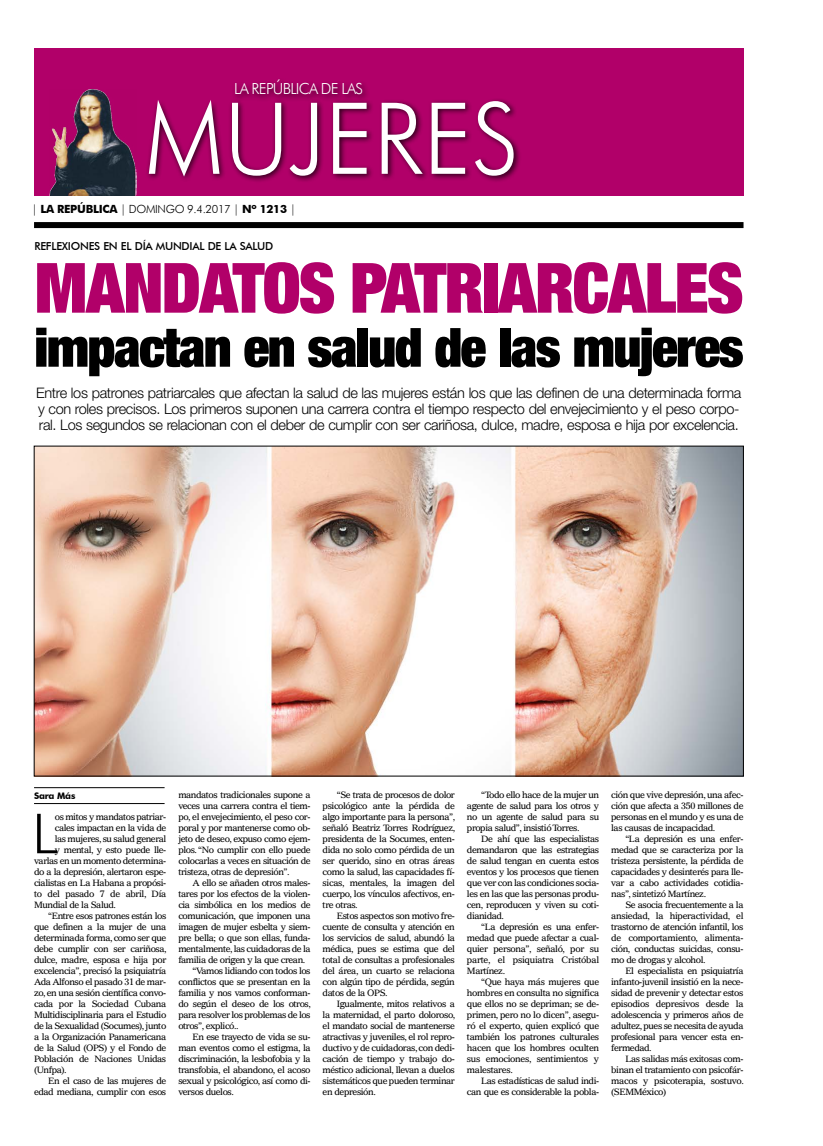
<style>
.page{position:relative;width:823px;height:1146px;background:#fff}
.page>*{position:absolute;margin:0;border:0;box-sizing:border-box;transform-origin:0 0}
.t1{font:300 99.3px "Futura BT";color:#fff;scale:.95 1}
.t2{font:900 expanded 69.4px "Helvetica Neue";letter-spacing:-.025em;color:#b10069}
.t3{font:300 condensed 55.2px "Helvetica Neue";color:#000}
.t4{font:900 expanded 54.1px "Helvetica Neue";letter-spacing:-.025em;color:#000}
.t5{font:300 15.2px "Futura BT";letter-spacing:-.05em;color:#fff}
.t6{font:300 14.5px/16px "Helvetica Neue";letter-spacing:-.025em;color:#000}
.t7{font:300 11.3px "Futura BT";letter-spacing:-.025em;color:#000}
.t8{font:500 11px "Futura BT";letter-spacing:-.025em;color:#000}
.t9{font:9px/11px "Gazette LT";letter-spacing:-.05em;color:#000;text-align:justify}
.t10{font:700 9px "Futura BT";color:#000}
.s1{font-weight:700}
</style>
<div class="page">
<div style="left:34px;top:48px;width:709px;height:148px;background:#b10069"></div>
<img style="left:49px;top:89px;width:88px;height:106px">
<div style="left:232px;top:77px;width:137px;height:25px;background:#000;opacity:.75"></div>
<div style="left:34px;top:222px;width:709px;height:6px;background:#000"></div>
<div style="left:145px;top:98px;width:376px;height:85px;background:#000;opacity:.75"></div>
<img style="left:36px;top:448px;width:705px;height:326px">
<hr style="left:34px;top:787px;width:130px;height:1px;background:#000">
<hr style="left:34px;top:803px;width:130px;height:1px;background:#000">
<h3 class="t5" style="left:234px;top:80px;width:130px">LA REPÚBLICA DE LAS</h3>
<h1 class="t1" style="left:145px;top:78px;width:395px">MUJERES</h1>
<p class="t7" style="left:32px;top:202px;width:265px">| <span class="s1">LA REPÚBLICA</span> | DOMINGO 9.4.2017 | <span class="s1">Nº 1213</span> |</p>
<p class="t8" style="left:34px;top:239px;width:239px">REFLEXIONES EN EL DÍA MUNDIAL DE LA SALUD</p>
<h2 class="t2" style="left:34px;top:243px;width:710px">Mandatos patriarcales</h2>
<h3 class="t4" style="left:34px;top:313px;width:710px">impactan en salud de las mujeres</h3>
<p class="t6" style="left:36px;top:384px;width:706px">Entre los patrones patriarcales que afectan la salud de las mujeres están los que las definen de una determinada forma y con roles precisos. Los primeros suponen una carrera contra el tiempo respecto del envejecimiento y el peso corpo&shy;ral. Los segundos se relacionan con el deber de cumplir con ser cariñosa, dulce, madre, esposa e hija por excelencia.</p>
<p class="t10" style="left:34px;top:789px;width:43px">SARA MÁS</p>
<h3 class="t3" style="left:34px;top:802px;width:25px">L</h3>
<p class="t9" style="left:55px;top:811px;width:113px">os mitos y mandatos patriar-</p>
<p class="t9" style="left:55px;top:822px;width:113px">cales impactan en la vida de</p>
<p class="t9" style="left:55px;top:833px;width:113px">las mujeres, su salud general</p>
<p class="t9" style="left:55px;top:844px;width:113px">y mental, y esto puede lle-</p>
<p class="t9" style="left:34px;top:855px;width:134px">varlas en un momento determina-</p>
<p class="t9" style="left:34px;top:866px;width:134px">do a la depresión, alertaron espe-</p>
<p class="t9" style="left:34px;top:877px;width:134px">cialistas en La Habana a propósi-</p>
<p class="t9" style="left:34px;top:888px;width:134px">to del pasado 7 de abril, Día</p>
<p class="t9" style="left:34px;top:899px;width:83px">Mundial de la Salud.</p>
<p class="t9" style="left:48px;top:910px;width:119px">“Entre esos patrones están los</p>
<p class="t9" style="left:34px;top:921px;width:134px">que definen a la mujer de una</p>
<p class="t9" style="left:34px;top:932px;width:134px">determinada forma, como ser que</p>
<p class="t9" style="left:34px;top:943px;width:134px">debe cumplir con ser cariñosa,</p>
<p class="t9" style="left:34px;top:954px;width:134px">dulce, madre, esposa e hija por</p>
<p class="t9" style="left:34px;top:965px;width:134px">excelencia”, precisó la psiquiatría</p>
<p class="t9" style="left:34px;top:976px;width:134px">Ada Alfonso el pasado 31 de mar-</p>
<p class="t9" style="left:34px;top:987px;width:134px">zo, en una sesión científica convo-</p>
<p class="t9" style="left:34px;top:998px;width:134px">cada por la Sociedad Cubana</p>
<p class="t9" style="left:34px;top:1009px;width:134px">Multidisciplinaria para el Estudio</p>
<p class="t9" style="left:34px;top:1020px;width:134px">de la Sexualidad (Socumes), junto</p>
<p class="t9" style="left:34px;top:1031px;width:134px">a la Organización Panamericana</p>
<p class="t9" style="left:34px;top:1042px;width:134px">de la Salud (OPS) y el Fondo de</p>
<p class="t9" style="left:34px;top:1053px;width:134px">Población de Naciones Unidas</p>
<p class="t9" style="left:34px;top:1064px;width:34px">(Unfpa).</p>
<p class="t9" style="left:48px;top:1075px;width:119px">En el caso de las mujeres de</p>
<p class="t9" style="left:34px;top:1086px;width:134px">edad mediana, cumplir con esos</p>
<p class="t9" style="left:178px;top:789px;width:134px">mandatos tradicionales supone a veces una carrera contra el tiem&shy;po, el envejecimiento, el peso cor&shy;poral y por mantenerse como ob&shy;jeto de deseo, expuso como ejem&shy;plos. “No cumplir con ello puede colocarlas a veces en situación de tristeza, otras de depresión”.</p>
<p class="t9" style="left:192px;top:877px;width:119px">A ello se añaden otros males-</p>
<p class="t9" style="left:178px;top:888px;width:134px">tares por los efectos de la violen-</p>
<p class="t9" style="left:178px;top:899px;width:134px">cia simbólica en los medios de</p>
<p class="t9" style="left:178px;top:910px;width:134px">comunicación, que imponen una</p>
<p class="t9" style="left:178px;top:921px;width:134px">imagen de mujer esbelta y siem-</p>
<p class="t9" style="left:178px;top:932px;width:134px">pre bella; o que son ellas, funda-</p>
<p class="t9" style="left:178px;top:943px;width:134px">mentalmente, las cuidadoras de la</p>
<p class="t9" style="left:178px;top:954px;width:128px">familia de origen y la que crean.</p>
<p class="t9" style="left:192px;top:965px;width:119px">“Vamos lidiando con todos los</p>
<p class="t9" style="left:178px;top:976px;width:134px">conflictos que se presentan en la</p>
<p class="t9" style="left:178px;top:987px;width:134px">familia y nos vamos conforman-</p>
<p class="t9" style="left:178px;top:998px;width:134px">do según el deseo de los otros,</p>
<p class="t9" style="left:178px;top:1009px;width:134px">para resolver los problemas de los</p>
<p class="t9" style="left:178px;top:1020px;width:62px">otros”, explicó..</p>
<p class="t9" style="left:192px;top:1031px;width:119px">En ese trayecto de vida se su-</p>
<p class="t9" style="left:178px;top:1042px;width:134px">man eventos como el estigma, la</p>
<p class="t9" style="left:178px;top:1053px;width:134px">discriminación, la lesbofobia y la</p>
<p class="t9" style="left:178px;top:1064px;width:134px">transfobia, el abandono, el acoso</p>
<p class="t9" style="left:178px;top:1075px;width:134px">sexual y psicológico, así como di-</p>
<p class="t9" style="left:178px;top:1086px;width:57px">versos duelos.</p>
<p class="t9" style="left:322px;top:789px;width:134px;text-indent:14px">“Se trata de procesos de dolor psicológico ante la pérdida de algo importante para la persona”, señaló Beatriz Torres Rodríguez, presidenta de la Socumes, enten&shy;dida no solo como pérdida de un ser querido, sino en otras áreas como la salud, las capacidades fí&shy;sicas, mentales, la imagen del cuerpo, los vínculos afectivos, en&shy;tre otras.</p>
<p class="t9" style="left:322px;top:910px;width:134px;text-indent:14px">Estos aspectos son motivo fre&shy;cuente de consulta y atención en los servicios de salud, abundó la médica, pues se estima que del total de consultas a profesionales del área, un cuarto se relaciona con algún tipo de pérdida, según datos de la OPS.</p>
<p class="t9" style="left:322px;top:998px;width:134px;text-indent:14px">Igualmente, mitos relativos a la maternidad, el parto doloroso, el mandato social de mantenerse atractivas y juveniles, el rol repro&shy;ductivo y de cuidadoras, con dedi&shy;cación de tiempo y trabajo do&shy;méstico adicional, llevan a duelos sistemáticos que pueden terminar en depresión.</p>
<p class="t9" style="left:466px;top:789px;width:134px;text-indent:14px">“Todo ello hace de la mujer un agente de salud para los otros y no un agente de salud para su propia salud”, insistió Torres.</p>
<p class="t9" style="left:466px;top:833px;width:134px;text-indent:14px">De ahí que las especialistas demandaron que las estrategias de salud tengan en cuenta estos eventos y los procesos que tienen que ver con las condiciones socia&shy;les en las que las personas produ&shy;cen, reproducen y viven su coti&shy;dianidad.</p>
<p class="t9" style="left:466px;top:921px;width:134px;text-indent:14px">“La depresión es una enfer&shy;medad que puede afectar a cual&shy;quier persona”, señaló, por su parte, el psiquiatra Cristóbal Martínez.</p>
<p class="t9" style="left:466px;top:976px;width:134px;text-indent:14px">“Que haya más mujeres que hombres en consulta no significa que ellos no se depriman; se de&shy;primen, pero no lo dicen”, asegu&shy;ró el experto, quien explicó que también los patrones culturales hacen que los hombres oculten sus emociones, sentimientos y malestares.</p>
<p class="t9" style="left:466px;top:1075px;width:134px;text-align:right">Las estadísticas de salud indi&shy;can que es considerable la pobla-</p>
<p class="t9" style="left:611px;top:789px;width:134px">ción que vive depresión, una afec&shy;ción que afecta a 350 millones de personas en el mundo y es una de las causas de incapacidad.</p>
<p class="t9" style="left:611px;top:833px;width:134px;text-indent:14px">“La depresión es una enfer&shy;medad que se caracteriza por la tristeza persistente, la pérdida de capacidades y desinterés para lle&shy;var a cabo actividades cotidia&shy;nas”, sintetizó Martínez.</p>
<p class="t9" style="left:611px;top:899px;width:134px;text-indent:14px">Se asocia frecuentemente a la ansiedad, la hiperactividad, el trastorno de atención infantil, los de comportamiento, alimenta&shy;ción, conductas suicidas, consu&shy;mo de drogas y alcohol.</p>
<p class="t9" style="left:611px;top:965px;width:134px;text-indent:14px">El especialista en psiquiatría infanto-juvenil insistió en la nece&shy;sidad de prevenir y detectar estos episodios depresivos desde la adolescencia y primeros años de adultez, pues se necesita de ayuda profesional para vencer esta en&shy;fermedad.</p>
<p class="t9" style="left:611px;top:1053px;width:134px;text-indent:14px">Las salidas más exitosas com&shy;binan el tratamiento con psicofár&shy;macos y psicoterapia, sostuvo. (SEMMéxico)</p>
</div>
